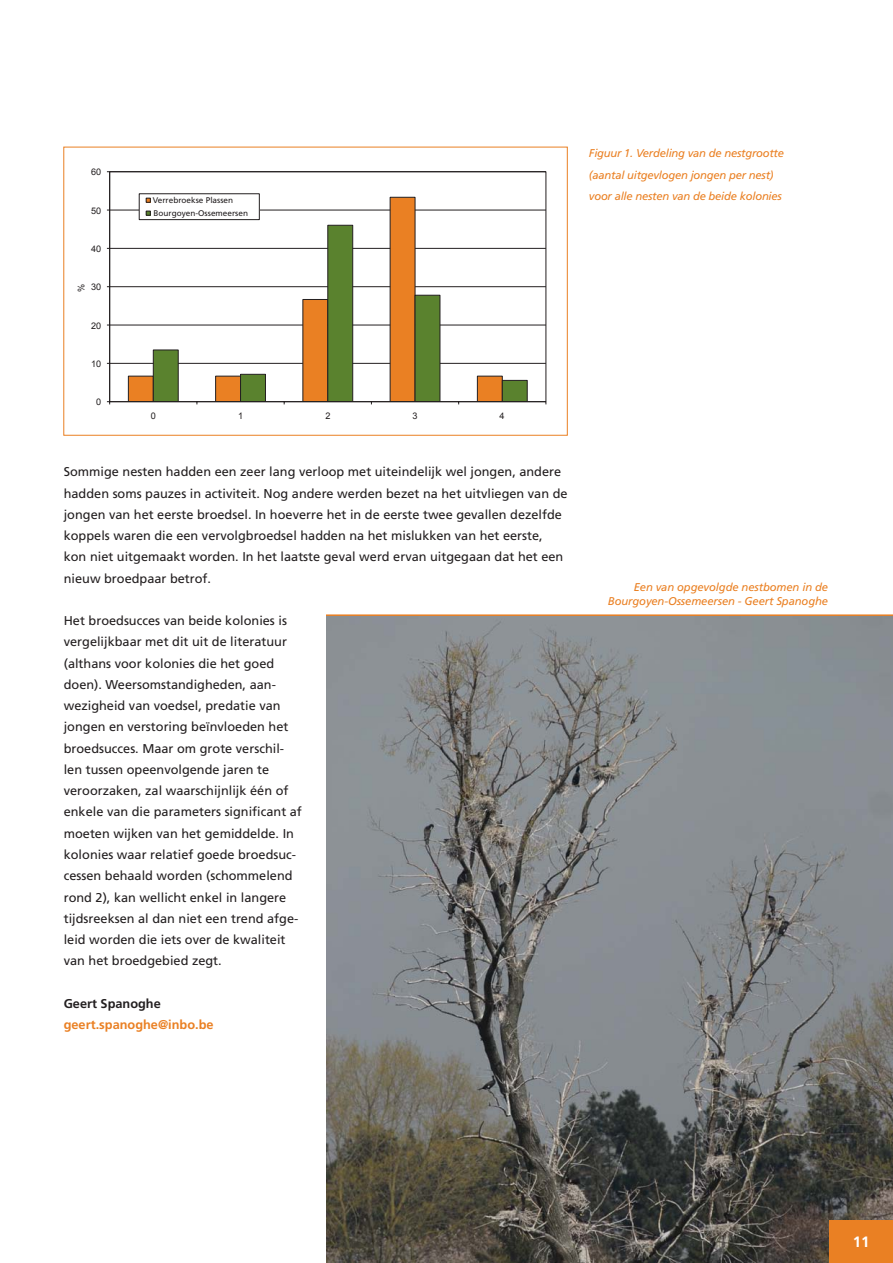
<style>
.page{position:relative;width:893px;height:1263px;background:#fff}
.page>*{position:absolute;margin:0;border:0;box-sizing:border-box;transform-origin:0 0}
.t1{font:700 15px "Frutiger LT Std";color:#fff}
.body{font:12.75px/21.3px "Frutiger LT Std";color:#231f20}
.body-2{font:700 12.75px "Frutiger LT Std";color:#ea8023}
.body-3{font:700 12.75px "Frutiger LT Std";color:#231f20}
.tekst_figuur_groen{font:italic 11.25px/21.3px "Frutiger LT Std";letter-spacing:-.02em;color:#ea8023;text-align:right}
.t2{font:9.15px "Arial";color:#231f20}
.body-4{font:8.25px "Frutiger LT Std";color:#231f20}
</style>
<div class="page">
<div style="left:63px;top:147px;width:505px;height:289px;border:1px solid #ea8023"></div>
<img style="left:326px;top:616px;width:567px;height:647px">
<hr style="left:326px;top:614px;width:567px;height:2px;background:#ea8023">
<hr style="left:110px;top:210px;width:436px;height:1px;background:#231f20">
<hr style="left:110px;top:248px;width:436px;height:1px;background:#231f20">
<hr style="left:110px;top:286px;width:436px;height:1px;background:#231f20">
<hr style="left:110px;top:325px;width:436px;height:1px;background:#231f20">
<hr style="left:110px;top:363px;width:436px;height:1px;background:#231f20">
<svg style="left:127px;top:196px;width:376px;height:205px"></svg>
<svg style="left:152px;top:224px;width:376px;height:177px"></svg>
<hr style="left:109px;top:172px;width:1px;height:230px;background:#231f20">
<hr style="left:110px;top:401px;width:436px;height:1px;background:#231f20">
<div style="left:139px;top:194px;width:120px;height:26px;background:#fff"></div>
<div style="left:139px;top:194px;width:120px;height:26px;border:1px solid #231f20"></div>
<svg style="left:146px;top:198px;width:5px;height:5px"></svg>
<svg style="left:146px;top:211px;width:5px;height:5px"></svg>
<div style="left:829px;top:1220px;width:64px;height:43px;background:#ea8023"></div>
<p class="t2" style="left:91px;top:166px;width:12px">60</p>
<p class="t2" style="left:91px;top:204px;width:12px">50</p>
<p class="t2" style="left:91px;top:243px;width:12px">40</p>
<p class="t2" style="left:91px;top:281px;width:12px">30</p>
<p class="t2" style="left:75px;top:292px;width:10px;rotate:-90deg">%</p>
<p class="t2" style="left:91px;top:319px;width:12px">20</p>
<p class="t2" style="left:91px;top:358px;width:12px">10</p>
<p class="t2" style="left:96px;top:396px;width:7px">0</p>
<p class="body-4" style="left:153px;top:196px;width:82px">Verrebroekse Plassen</p>
<p class="body-4" style="left:154px;top:209px;width:96px">Bourgoyen-Ossemeersen</p>
<p class="t2" style="left:151px;top:410px;width:7px">0</p>
<p class="t2" style="left:238px;top:410px;width:7px">1</p>
<p class="t2" style="left:325px;top:410px;width:7px">2</p>
<p class="t2" style="left:413px;top:410px;width:7px">3</p>
<p class="t2" style="left:500px;top:410px;width:7px">4</p>
<p class="body" style="left:64px;top:461px;width:505px">Sommige nesten hadden een zeer lang verloop met uiteindelijk wel jongen, andere hadden soms pauzes in activiteit. Nog andere werden bezet na het uitvliegen van de jongen van het eerste broedsel. In hoeverre het in de eerste twee gevallen dezelfde koppels waren die een vervolgbroedsel hadden na het mislukken van het eerste, kon niet uitgemaakt worden. In het laatste geval werd ervan uitgegaan dat het een nieuw broedpaar betrof.</p>
<p class="body" style="left:64px;top:610px;width:240px">Het broedsucces van beide kolonies is vergelijkbaar met dit uit de literatuur (althans voor kolonies die het goed doen). Weersomstandigheden, aan&shy;wezigheid van voedsel, predatie van jongen en verstoring beïnvloeden het broedsucces. Maar om grote verschil&shy;len tussen opeenvolgende jaren te veroorzaken, zal waarschijnlijk één of enkele van die parameters significant af moeten wijken van het gemiddelde. In kolonies waar relatief goede broedsuc&shy;cessen behaald worden (schommelend rond 2), kan wellicht enkel in langere tijdsreeksen al dan niet een trend afge&shy;leid worden die iets over de kwaliteit van het broedgebied zegt.</p>
<p class="body-3" style="left:64px;top:996px;width:99px">Geert Spanoghe</p>
<p class="body-2" style="left:64px;top:1017px;width:151px">geert.spanoghe@inbo.be</p>
<p class="tekst_figuur_groen" style="left:589px;top:143px;width:197px;text-align:left">Figuur 1. Verdeling van de nestgrootte (aantal uitgevlogen jongen per nest) voor alle nesten van de beide kolonies</p>
<p class="tekst_figuur_groen" style="left:608px;top:581px;width:222px;line-height:13.5px">Een van opgevolgde nestbomen in de<br>Bourgoyen-Ossemeersen - Geert Spanoghe</p>
<p class="t1" style="left:853px;top:1233px;width:18px">11</p>
</div>
